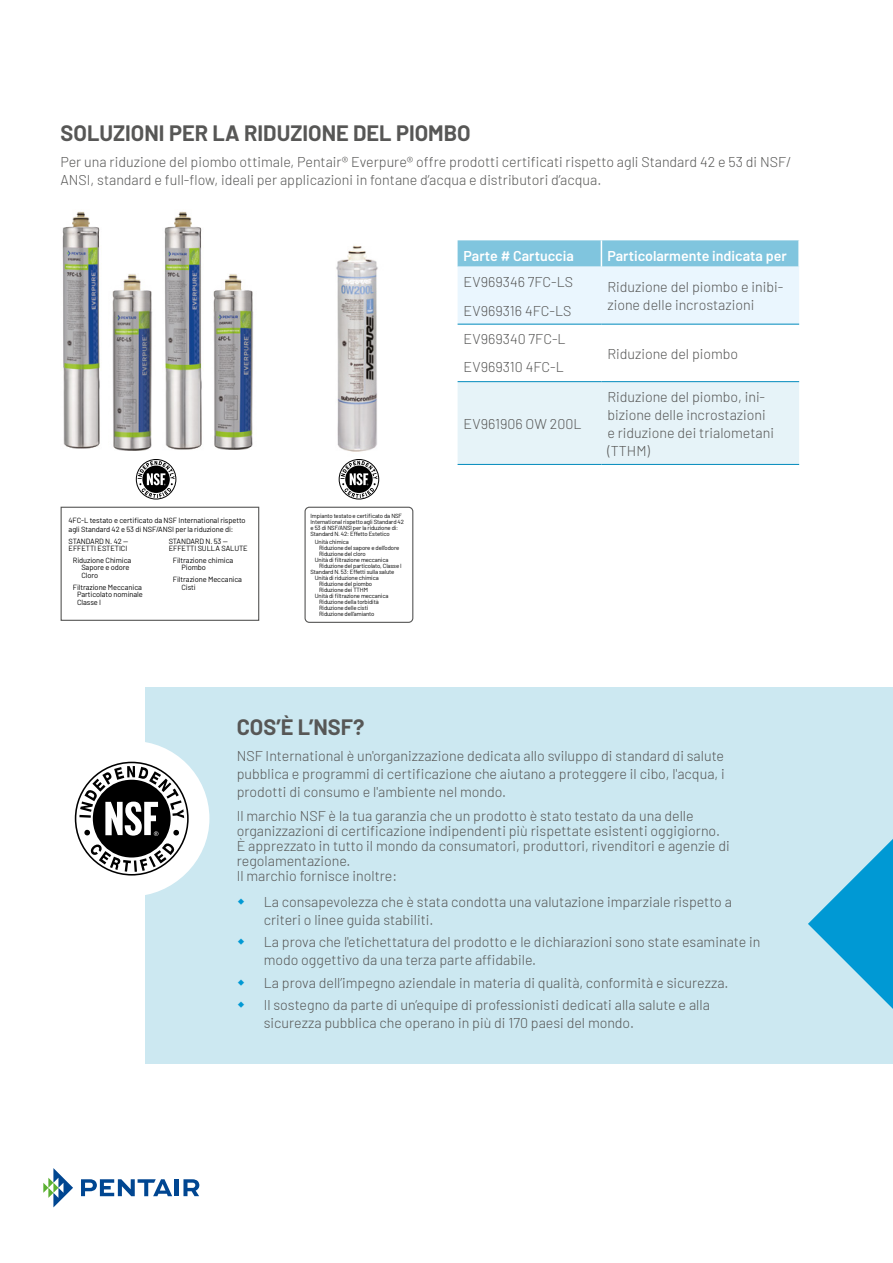
<style>
.page{position:relative;width:893px;height:1263px;background:#fff}
.page>*{position:absolute;margin:0;border:0;box-sizing:border-box;transform-origin:0 0}
.t1{font:700 21.75px "Barlow";color:#575756}
.t2{font:300 14.25px/18px "Barlow";color:#575756}
.t3{font:600 14.25px "Barlow";color:#fff}
.t4{font:7.5px/7.5px "Barlow";letter-spacing:-.01em;color:#000}
.t5{font:6px/6px "Barlow";letter-spacing:-.02em;color:#000}
</style>
<div class="page">
<div style="left:146px;top:687px;width:747px;height:377px;background:#cce8f1"></div>
<svg style="left:43px;top:1168px;width:30px;height:39px"></svg>
<svg style="left:81px;top:1179px;width:91px;height:17px"></svg>
<hr style="left:175px;top:1179px;width:4px;height:17px;background:#004691">
<svg style="left:183px;top:1179px;width:16px;height:17px"></svg>
<img style="left:213px;top:274px;width:41px;height:176px">
<img style="left:112px;top:274px;width:40px;height:176px">
<img style="left:164px;top:211px;width:38px;height:239px">
<img style="left:62px;top:211px;width:38px;height:238px">
<div style="left:136px;top:459px;width:40px;height:40px;border:1px solid #000;border-radius:50%"></div>
<svg style="left:138px;top:461px;width:37px;height:37px"></svg>
<div style="left:339px;top:459px;width:40px;height:40px;border:1px solid #000;border-radius:50%"></div>
<svg style="left:340px;top:461px;width:37px;height:37px"></svg>
<div style="left:61px;top:507px;width:198px;height:114px;border:1px solid #575756"></div>
<div style="left:304px;top:507px;width:109px;height:116px;border:1px solid #575756;border-radius:4px"></div>
<img style="left:336px;top:245px;width:42px;height:207px">
<div style="left:54px;top:741px;width:155px;height:155px;background:#fff;border-radius:50%"></div>
<div style="left:75px;top:762px;width:114px;height:113px;border:2px solid #000;border-radius:50%"></div>
<svg style="left:79px;top:766px;width:105px;height:106px"></svg>
<svg style="left:808px;top:839px;width:85px;height:170px"></svg>
<div style="left:458px;top:382px;width:341px;height:82px;background:#e6f3f8"></div>
<svg style="left:458px;top:240px;width:341px;height:84px;background:#c8e6f3"></svg>
<hr style="left:798px;top:240px;width:2px;height:27px;background:#fff">
<hr style="left:601px;top:324px;width:198px;height:1px;background:#008abc">
<hr style="left:458px;top:324px;width:143px;height:1px;background:#008abc">
<hr style="left:601px;top:381px;width:198px;height:1px;background:#008abc">
<hr style="left:458px;top:381px;width:143px;height:1px;background:#008abc">
<hr style="left:458px;top:464px;width:143px;height:1px;background:#008abc">
<hr style="left:601px;top:464px;width:198px;height:1px;background:#008abc">
<h1 class="t1" style="left:61px;top:117px;width:412px">SOLUZIONI PER LA RIDUZIONE DEL PIOMBO</h1>
<p class="t2" style="left:61px;top:152px;width:732px">Per una riduzione del piombo ottimale, Pentair® Everpure® offre prodotti certificati rispetto agli Standard 42 e 53 di NSF/<br>ANSI, standard e full-flow, ideali per applicazioni in fontane d’acqua e distributori d’acqua.</p>
<p class="t3" style="left:464px;top:245px;width:112px">Parte # Cartuccia</p>
<p class="t3" style="left:607px;top:245px;width:181px">Particolarmente indicata per</p>
<p class="t2" style="left:464px;top:272px;width:111px">EV969346 7FC-LS</p>
<p class="t2" style="left:607px;top:277px;width:177px">Riduzione del piombo e inibi&shy;zione delle incrostazioni</p>
<p class="t2" style="left:464px;top:295px;width:109px;line-height:28.8px">EV969316 4FC-LS<br>EV969340 7FC-L</p>
<p class="t4" style="left:69px;top:515px;width:179px;line-height:9px">4FC-L testato e certificato da NSF International rispetto agli Standard 42 e 53 di NSF/ANSI per la riduzione di:</p>
<p class="t4" style="left:69px;top:536px;width:61px">STANDARD N. 42 —<br>EFFETTI ESTETICI</p>
<p class="t4" style="left:81px;top:556px;width:52px;text-indent:-9px">Riduzione Chimica<br>Sapore e odore<br>Cloro</p>
<p class="t4" style="left:77px;top:582px;width:67px;text-align:justify;text-indent:-4px">Filtrazione Meccanica Particolato nominale Classe I</p>
<p class="t4" style="left:169px;top:536px;width:81px">STANDARD N. 53 —<br>EFFETTI SULLA SALUTE</p>
<p class="t4" style="left:181px;top:556px;width:53px;text-indent:-9px">Filtrazione chimica<br>Piombo</p>
<p class="t4" style="left:181px;top:575px;width:62px;text-indent:-9px">Filtrazione Meccanica<br>Cisti</p>
<p class="t5" style="left:311px;top:512px;width:95px">Impianto testato e certificato da NSF International rispetto agli Standard 42 e 53 di NSF/ANSI per la riduzione di:<br>Standard N. 42: Effetto Estetico</p>
<p class="t5" style="left:315px;top:539px;width:36px">Unità chimica</p>
<p class="t5" style="left:319px;top:545px;width:82px">Riduzione del sapore e dell’odore</p>
<p class="t5" style="left:319px;top:551px;width:48px">Riduzione del cloro</p>
<p class="t5" style="left:315px;top:557px;width:75px">Unità di filtrazione meccanica</p>
<p class="t5" style="left:319px;top:563px;width:84px">Riduzione del particolato, Classe I</p>
<p class="t5" style="left:311px;top:569px;width:85px">Standard N. 53: Effetti sulla salute</p>
<p class="t5" style="left:315px;top:575px;width:65px">Unità di riduzione chimica</p>
<p class="t5" style="left:319px;top:581px;width:55px">Riduzione del piombo</p>
<p class="t5" style="left:319px;top:587px;width:50px">Riduzione dei TTHM</p>
<p class="t5" style="left:315px;top:593px;width:75px">Unità di filtrazione meccanica</p>
<p class="t5" style="left:319px;top:599px;width:61px">Riduzione della torbidità</p>
<p class="t5" style="left:319px;top:605px;width:51px">Riduzione delle cisti</p>
<p class="t5" style="left:319px;top:611px;width:57px">Riduzione dell’amianto</p>
<p class="t2" style="left:464px;top:356px;width:102px">EV969310 4FC-L</p>
<p class="t2" style="left:464px;top:414px;width:119px">EV961906 OW 200L</p>
<p class="t2" style="left:607px;top:344px;width:132px">Riduzione del piombo</p>
<p class="t2" style="left:607px;top:387px;width:168px">Riduzione del piombo, ini&shy;bizione delle incrostazioni e riduzione dei trialometani (TTHM)</p>
<h1 class="t1" style="left:237px;top:711px;width:129px">COS’È L’NSF?</h1>
<p class="t2" style="left:237px;top:746px;width:490px;text-align:justify">NSF International è un'organizzazione dedicata allo sviluppo di standard di salute pubblica e programmi di certificazione che aiutano a proteggere il cibo, l'acqua, i prodotti di consumo e l'ambiente nel mondo.</p>
<p class="t2" style="left:237px;top:807px;width:494px;line-height:15px">Il marchio NSF è la tua garanzia che un prodotto è stato testato da una delle organizzazioni di certificazione indipendenti più rispettate esistenti oggigiorno.<br>È apprezzato in tutto il mondo da consumatori, produttori, rivenditori e agenzie di regolamentazione.<br>Il marchio fornisce inoltre:</p>
<p class="t2" style="left:264px;top:892px;width:470px">La consapevolezza che è stata condotta una valutazione imparziale rispetto a criteri o linee guida stabiliti.</p>
<p class="t2" style="left:264px;top:932px;width:498px">La prova che l'etichettatura del prodotto e le dichiarazioni sono state esaminate in modo oggettivo da una terza parte affidabile.</p>
<p class="t2" style="left:264px;top:970px;width:466px;line-height:22.2px">La prova dell’impegno aziendale in materia di qualità, conformità e sicurezza.<br>Il sostegno da parte di un’equipe di professionisti dedicati alla salute e alla</p>
<p class="t2" style="left:264px;top:1013px;width:372px">sicurezza pubblica che operano in più di 170 paesi del mondo.</p>
</div>
